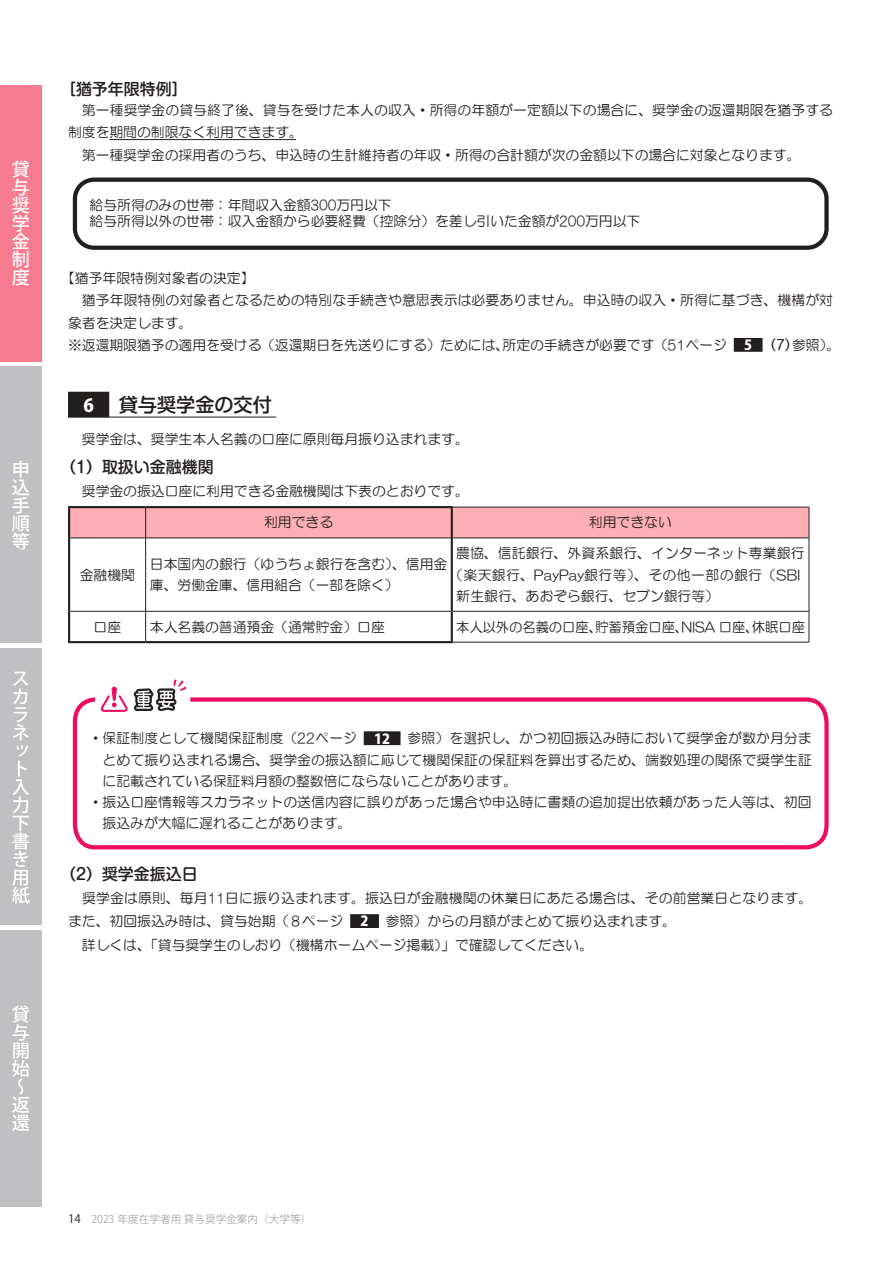
<style>
.page{position:relative;width:893px;height:1263px;background:#fff}
.page>*{position:absolute;margin:0;border:0;box-sizing:border-box;transform-origin:0 0}
.t1{font:500 19.2px "Shin M Go Pr 6";color:#241f1f}
.t2{font:500 18px "Koz Go Pro";color:#fff}
.t3{font:800 18px "Koz Go Pro";color:#fff}
.t4{font:500 15.9px "Shin M Go Pr 6";color:#241f1f}
.t5{font:13.8px/22.4px "HG Maru Gothic MPRO";color:#241f1f}
.t6{font:13.8px "HG Maru Gothic MPRO";letter-spacing:.035em;color:#241f1f}
.t7{font:13.8px "HG Maru Gothic MPRO";color:#241f1f;scale:.96 1}
.t8{font:800 13.8px "Koz Go Pro";color:#fff}
.t9{font:10.65px "Koz Go Pro";color:#aaaaac}
.s1{font-family:"Koz Go Pro";font-weight:800;color:#fff}
.s2{font-family:"Shin M Go Pr 6"}
.s3{font-size:11.7px;color:#241f1f}
</style>
<div class="page">
<hr style="left:109px;top:139px;width:187px;height:1px;background:#241f1f">
<div style="left:734px;top:338px;width:28px;height:14px;background:#241f1f"></div>
<hr style="left:68px;top:417px;width:208px;height:1px;background:#241f1f">
<div style="left:68px;top:392px;width:41px;height:25px;background:#241f1f"></div>
<div style="left:350px;top:914px;width:29px;height:14px;background:#241f1f"></div>
<div style="left:70px;top:508px;width:739px;height:30px;background:#fcaeb4"></div>
<svg style="left:70px;top:539px;width:739px;height:103px"></svg>
<hr style="left:145px;top:508px;width:1px;height:30px;background:#241f1f">
<hr style="left:145px;top:538px;width:1px;height:73px;background:#241f1f">
<hr style="left:70px;top:611px;width:76px;height:1px;background:#241f1f">
<hr style="left:146px;top:611px;width:305px;height:1px;background:#241f1f">
<hr style="left:145px;top:611px;width:1px;height:30px;background:#241f1f">
<hr style="left:453px;top:611px;width:356px;height:1px;background:#241f1f">
<hr style="left:809px;top:538px;width:1px;height:73px;background:#241f1f">
<hr style="left:809px;top:611px;width:1px;height:31px;background:#241f1f">
<hr style="left:453px;top:642px;width:356px;height:1px;background:#241f1f">
<hr style="left:453px;top:507px;width:356px;height:1px;background:#241f1f">
<hr style="left:809px;top:507px;width:1px;height:31px;background:#241f1f">
<hr style="left:70px;top:538px;width:76px;height:1px;background:#241f1f">
<hr style="left:146px;top:538px;width:305px;height:1px;background:#241f1f">
<hr style="left:453px;top:538px;width:356px;height:1px;background:#241f1f">
<hr style="left:68px;top:506px;width:78px;height:2px;background:#241f1f">
<hr style="left:68px;top:508px;width:2px;height:30px;background:#241f1f">
<hr style="left:146px;top:506px;width:307px;height:2px;background:#241f1f">
<hr style="left:451px;top:508px;width:2px;height:30px;background:#241f1f">
<hr style="left:68px;top:538px;width:2px;height:73px;background:#241f1f">
<hr style="left:451px;top:538px;width:2px;height:73px;background:#241f1f">
<hr style="left:68px;top:611px;width:2px;height:30px;background:#241f1f">
<hr style="left:451px;top:611px;width:2px;height:30px;background:#241f1f">
<hr style="left:68px;top:641px;width:78px;height:2px;background:#241f1f">
<hr style="left:146px;top:641px;width:307px;height:2px;background:#241f1f">
<div style="left:73px;top:178px;width:756px;height:72px;border:4px solid #241f1f;border-radius:19px"></div>
<svg style="left:72px;top:697px;width:757px;height:153px"></svg>
<div style="left:0;top:85px;width:41px;height:276px;background:#f77c8f"></div>
<div style="left:0;top:367px;width:41px;height:276px;background:#c0bfc1"></div>
<div style="left:0;top:648px;width:41px;height:277px;background:#c0bfc1"></div>
<svg style="left:12px;top:671px;width:18px;height:233px"></svg>
<div style="left:0;top:930px;width:41px;height:276px;background:#c0bfc1"></div>
<svg style="left:12px;top:1006px;width:17px;height:125px"></svg>
<svg style="left:98px;top:679px;width:88px;height:49px"></svg>
<h2 class="t2" style="left:12px;top:158px;width:20px">貸</h2>
<h2 class="t2" style="left:12px;top:176px;width:20px">与</h2>
<h2 class="t2" style="left:12px;top:194px;width:20px">奨</h2>
<h2 class="t2" style="left:12px;top:212px;width:20px">学</h2>
<h2 class="t2" style="left:12px;top:230px;width:20px">金</h2>
<h2 class="t2" style="left:12px;top:248px;width:20px">制</h2>
<h2 class="t2" style="left:12px;top:266px;width:20px">度</h2>
<h2 class="t2" style="left:12px;top:458px;width:20px">申</h2>
<h2 class="t2" style="left:12px;top:476px;width:20px">込</h2>
<h2 class="t2" style="left:12px;top:494px;width:20px">手</h2>
<h2 class="t2" style="left:12px;top:512px;width:20px">順</h2>
<h2 class="t2" style="left:12px;top:530px;width:20px">等</h2>
<p class="t4" style="left:60px;top:76px;width:129px">［猶予年限特例］</p>
<p class="t5" style="left:68px;top:99px;width:766px">　第一種奨学金の貸与終了後、貸与を受けた本人の収入・所得の年額が一定額以下の場合に、奨学金の返還期限を猶予する制度を期間の制限なく利用できます。<br>　第一種奨学金の採用者のうち、申込時の生計維持者の年収・所得の合計額が次の金額以下の場合に対象となります。</p>
<p class="t5" style="left:90px;top:196px;width:552px;line-height:16.6px">給与所得のみの世帯：年間収入金額300万円以下<br>給与所得以外の世帯：収入金額から必要経費（控除分）を差し引いた金額が200万円以下</p>
<p class="t5" style="left:68px;top:267px;width:774px;text-indent:-7px">【猶予年限特例対象者の決定】<br>　猶予年限特例の対象者となるための特別な手続きや意思表示は必要ありません。申込時の収入・所得に基づき、機構が対象者を決定します。<br>※返還期限猶予の適用を受ける（返還期日を先送りにする）ためには、所定の手続きが必要です（51ページ <span class="s1">5</span> <span class="s2">（7）</span>参照）。</p>
<h2 class="t3" style="left:83px;top:394px;width:12px">6</h2>
<h1 class="t1" style="left:119px;top:389px;width:155px">貸与奨学金の交付</h1>
<p class="t5" style="left:68px;top:427px;width:402px">　奨学金は、奨学生本人名義の口座に原則毎月振り込まれます。</p>
<p class="t4" style="left:60px;top:454px;width:155px">（1）取扱い金融機関</p>
<p class="t5" style="left:68px;top:479px;width:402px">　奨学金の振込口座に利用できる金融機関は下表のとおりです。</p>
<p class="t5" style="left:264px;top:511px;width:71px">利用できる</p>
<p class="t5" style="left:589px;top:511px;width:84px">利用できない</p>
<p class="t5" style="left:80px;top:563px;width:57px">金融機関</p>
<p class="t5" style="left:150px;top:553px;width:299px;line-height:21.3px">日本国内の銀行（ゆうちょ銀行を含む）、信用金庫、労働金庫、信用組合（一部を除く）</p>
<p class="t5" style="left:456px;top:542px;width:350px">農協、信託銀行、外資系銀行、インターネット専業銀行</p>
<p class="t6" style="left:449px;top:568px;width:353px">（楽天銀行、PayPay銀行等）、その他一部の銀行（SBI</p>
<p class="t5" style="left:456px;top:585px;width:265px">新生銀行、あおぞら銀行、セブン銀行等）</p>
<p class="t5" style="left:94px;top:615px;width:29px">口座</p>
<p class="t5" style="left:150px;top:615px;width:236px">本人名義の普通預金（通常貯金）口座</p>
<p class="t7" style="left:456px;top:620px;width:365px">本人以外の名義の口座、貯蓄預金口座、NISA 口座、休眠口座</p>
<p class="t5" style="left:89px;top:727px;width:270px">・保証制度として機関保証制度（22ページ</p>
<p class="t8" style="left:374px;top:729px;width:18px">12</p>
<p class="t5" style="left:408px;top:727px;width:406px">参照）を選択し、かつ初回振込み時において奨学金が数か月分ま</p>
<p class="t5" style="left:103px;top:748px;width:711px">とめて振り込まれる場合、奨学金の振込額に応じて機関保証の保証料を算出するため、端数処理の関係で奨学生証</p>
<p class="t5" style="left:103px;top:770px;width:416px">に記載されている保証料月額の整数倍にならないことがあります。</p>
<p class="t5" style="left:89px;top:791px;width:724px">・振込口座情報等スカラネットの送信内容に誤りがあった場合や申込時に書類の追加提出依頼があった人等は、初回</p>
<p class="t5" style="left:103px;top:812px;width:250px">振込みが大幅に遅れることがあります。</p>
<p class="t4" style="left:60px;top:861px;width:139px">（2）奨学金振込日</p>
<p class="t5" style="left:68px;top:886px;width:746px;line-height:23.4px">　奨学金は原則、毎月11日に振り込まれます。振込日が金融機関の休業日にあたる場合は、その前営業日となります。また、初回振込み時は、貸与始期（８ページ <span class="s1">2</span> 参照）からの月額がまとめて振り込まれます。<br>　詳しくは、「貸与奨学生のしおり（機構ホームページ掲載）」で確認してください。</p>
<p class="t9" style="left:68px;top:1212px;width:245px"><span class="s3">14</span> 2023 年度在学者用 貸与奨学金案内（大学等）</p>
</div>
